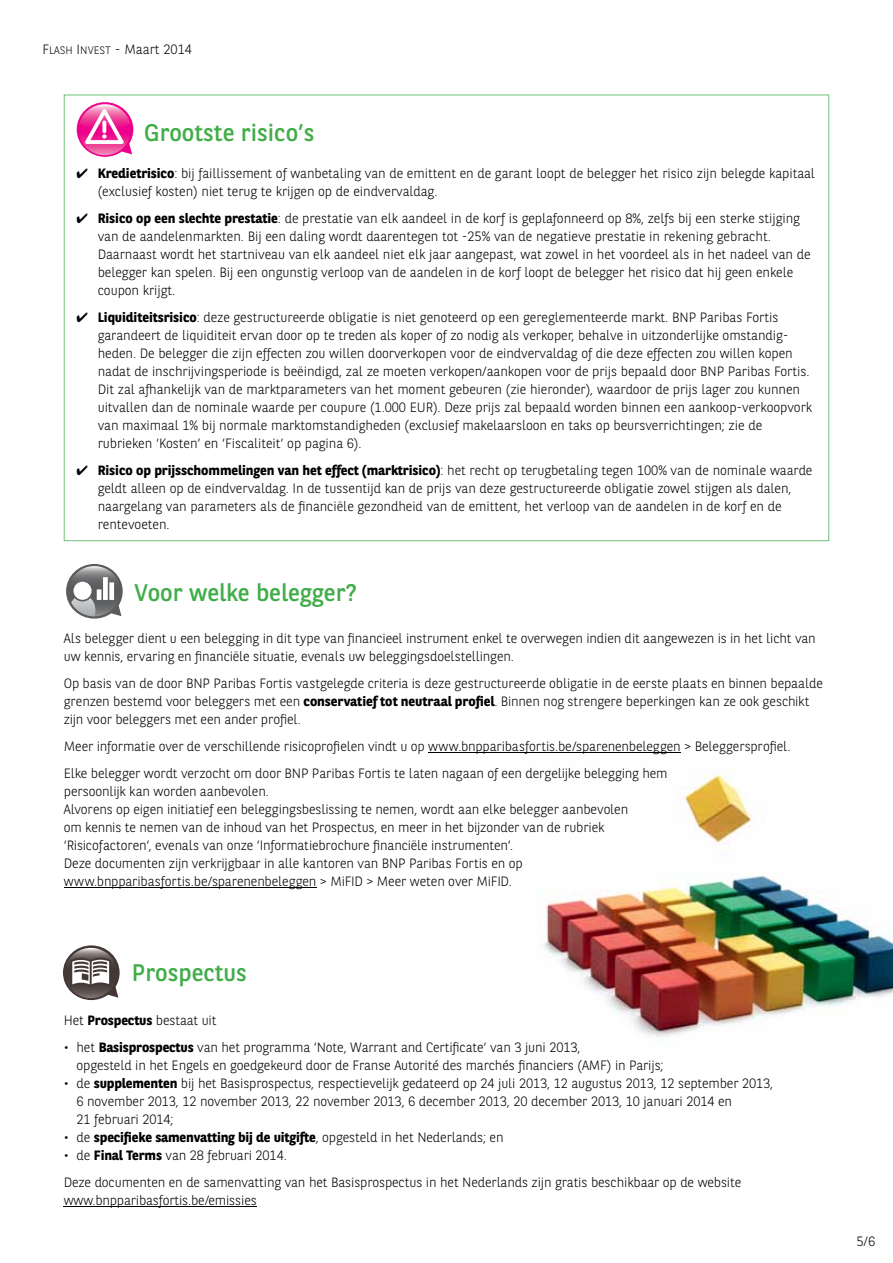
<style>
.page{position:relative;width:893px;height:1263px;background:#fff}
.page>*{position:absolute;margin:0;border:0;box-sizing:border-box;transform-origin:0 0}
.t1{font:24px "BNPP Sans";color:#41ad49}
.t2{font:300 13.5px/18px "BNPP Sans";letter-spacing:-.005em;color:#000}
.t3{font:700 13.5px "BNPP Sans";letter-spacing:-.01em;color:#000}
.s1{font-family:"BNPP Sans Light SC800";font-weight:400}
.s2{font-family:"BNPP Sans Light SC800";font-weight:400;font-size:10.8px}
.s3{font-weight:700}
.s4{font-weight:300}
</style>
<div class="page">
<img style="left:540px;top:770px;width:353px;height:268px">
<svg style="left:64px;top:95px;width:765px;height:446px"></svg>
<svg style="left:77px;top:102px;width:56px;height:55px"></svg>
<hr style="left:428px;top:752px;width:253px;height:1px;background:#000">
<hr style="left:64px;top:887px;width:252px;height:1px;background:#000">
<svg style="left:66px;top:564px;width:57px;height:55px"></svg>
<hr style="left:64px;top:1206px;width:193px;height:1px;background:#000">
<svg style="left:63px;top:945px;width:57px;height:55px"></svg>
<p class="t2" style="left:43px;top:39px;width:151px"><span class="s1">F</span><span class="s2">LASH</span> <span class="s1">I</span><span class="s2">NVEST</span> - Maart 2014</p>
<h1 class="t1" style="left:144px;top:117px;width:172px">Grootste risico’s</h1>
<p class="t2" style="left:98px;top:163px;width:719px;text-indent:-21px">✔ <span class="s3">Kredietrisico</span>: bij faillissement of wanbetaling van de emittent en de garant loopt de belegger het risico zijn belegde kapitaal (exclusief kosten) niet terug te krijgen op de eindvervaldag.</p>
<p class="t2" style="left:98px;top:208px;width:714px;text-indent:-21px">✔ <span class="s3">Risico op een slechte prestatie</span>: de prestatie van elk aandeel in de korf is geplafonneerd op 8%, zelfs bij een sterke stijging van de aandelenmarkten. Bij een daling wordt daarentegen tot -25% van de negatieve prestatie in rekening gebracht.<br>Daarnaast wordt het startniveau van elk aandeel niet elk jaar aangepast, wat zowel in het voordeel als in het nadeel van de belegger kan spelen. Bij een ongunstig verloop van de aandelen in de korf loopt de belegger het risico dat hij geen enkele coupon krijgt.</p>
<p class="t2" style="left:98px;top:307px;width:716px;text-indent:-21px">✔ <span class="s3">Liquiditeitsrisico</span>: deze gestructureerde obligatie is niet genoteerd op een gereglementeerde markt. BNP Paribas Fortis garandeert de liquiditeit ervan door op te treden als koper of zo nodig als verkoper, behalve in uitzonderlijke omstandig&shy;heden. De belegger die zijn effecten zou willen doorverkopen voor de eindvervaldag of die deze effecten zou willen kopen nadat de inschrijvingsperiode is beëindigd, zal ze moeten verkopen/aankopen voor de prijs bepaald door BNP Paribas Fortis.<br>Dit zal afhankelijk van de marktparameters van het moment gebeuren (zie hieronder), waardoor de prijs lager zou kunnen uitvallen dan de nominale waarde per coupure (1.000 EUR). Deze prijs zal bepaald worden binnen een aankoop-verkoopvork van maximaal 1% bij normale marktomstandigheden (exclusief makelaarsloon en taks op beursverrichtingen; zie de rubrieken ’Kosten’ en ’Fiscaliteit’ op pagina 6).</p>
<p class="t2" style="left:98px;top:460px;width:716px;text-indent:-21px">✔ <span class="s3">Risico op prijsschommelingen van het effect (marktrisico)</span>: het recht op terugbetaling tegen 100% van de nominale waarde geldt alleen op de eindvervaldag. In de tussentijd kan de prijs van deze gestructureerde obligatie zowel stijgen als dalen, naargelang van parameters als de financiële gezondheid van de emittent, het verloop van de aandelen in de korf en de rentevoeten.</p>
<h1 class="t1" style="left:134px;top:576px;width:224px">Voor welke belegger?</h1>
<p class="t2" style="left:64px;top:628px;width:754px">Als belegger dient u een belegging in dit type van financieel instrument enkel te overwegen indien dit aangewezen is in het licht van uw kennis, ervaring en financiële situatie, evenals uw beleggingsdoelstellingen.</p>
<p class="t2" style="left:64px;top:673px;width:761px">Op basis van de door BNP Paribas Fortis vastgelegde criteria is deze gestructureerde obligatie in de eerste plaats en binnen bepaalde grenzen bestemd voor beleggers met een <span class="s3">conservatief tot neutraal profiel</span>. Binnen nog strengere beperkingen kan ze ook geschikt zijn voor beleggers met een ander profiel.</p>
<p class="t2" style="left:64px;top:732px;width:728px;line-height:27px">Meer informatie over de verschillende risicoprofielen vindt u op www.bnpparibasfortis.be/sparenenbeleggen &gt; Beleggersprofiel.<br>Elke belegger wordt verzocht om door BNP Paribas Fortis te laten nagaan of een dergelijke belegging hem</p>
<p class="t2" style="left:64px;top:781px;width:566px">persoonlijk kan worden aanbevolen.<br>Alvorens op eigen initiatief een beleggingsbeslissing te nemen, wordt aan elke belegger aanbevolen om kennis te nemen van de inhoud van het Prospectus, en meer in het bijzonder van de rubriek ’Risicofactoren’, evenals van onze ’Informatiebrochure financiële instrumenten’.<br>Deze documenten zijn verkrijgbaar in alle kantoren van BNP Paribas Fortis en op www.bnpparibasfortis.be/sparenenbeleggen &gt; MiFID &gt; Meer weten over MiFID.</p>
<h1 class="t1" style="left:132px;top:956px;width:117px">Prospectus</h1>
<p class="t2" style="left:64px;top:1011px;width:154px">Het <span class="s3">Prospectus</span> bestaat uit</p>
<p class="t2" style="left:77px;top:1038px;width:589px;text-indent:-13px">• het <span class="s3">Basisprospectus</span> van het programma ’Note, Warrant and Certificate’ van 3 juni 2013,<br>opgesteld in het Engels en goedgekeurd door de Franse Autorité des marchés financiers (AMF) in Parijs;</p>
<p class="t2" style="left:77px;top:1074px;width:698px;text-indent:-13px">• de <span class="s3">supplementen</span> bij het Basisprospectus, respectievelijk gedateerd op 24 juli 2013, 12 augustus 2013, 12 september 2013,<br>6 november 2013, 12 november 2013, 22 november 2013, 6 december 2013, 20 december 2013, 10 januari 2014 en<br>21 februari 2014;</p>
<p class="t3" style="left:64px;top:1128px;width:441px"><span class="s4">• de</span> specifieke samenvatting bij de uitgifte<span class="s4">, opgesteld in het Nederlands; en</span></p>
<p class="t2" style="left:64px;top:1141px;width:679px;line-height:27px">• de <span class="s3">Final Terms</span> van 28 februari 2014.<br>Deze documenten en de samenvatting van het Basisprospectus in het Nederlands zijn gratis beschikbaar op de website</p>
<p class="t2" style="left:64px;top:1191px;width:195px">www.bnpparibasfortis.be/emissies</p>
<p class="t2" style="left:856px;top:1232px;width:20px">5/6</p>
</div>
